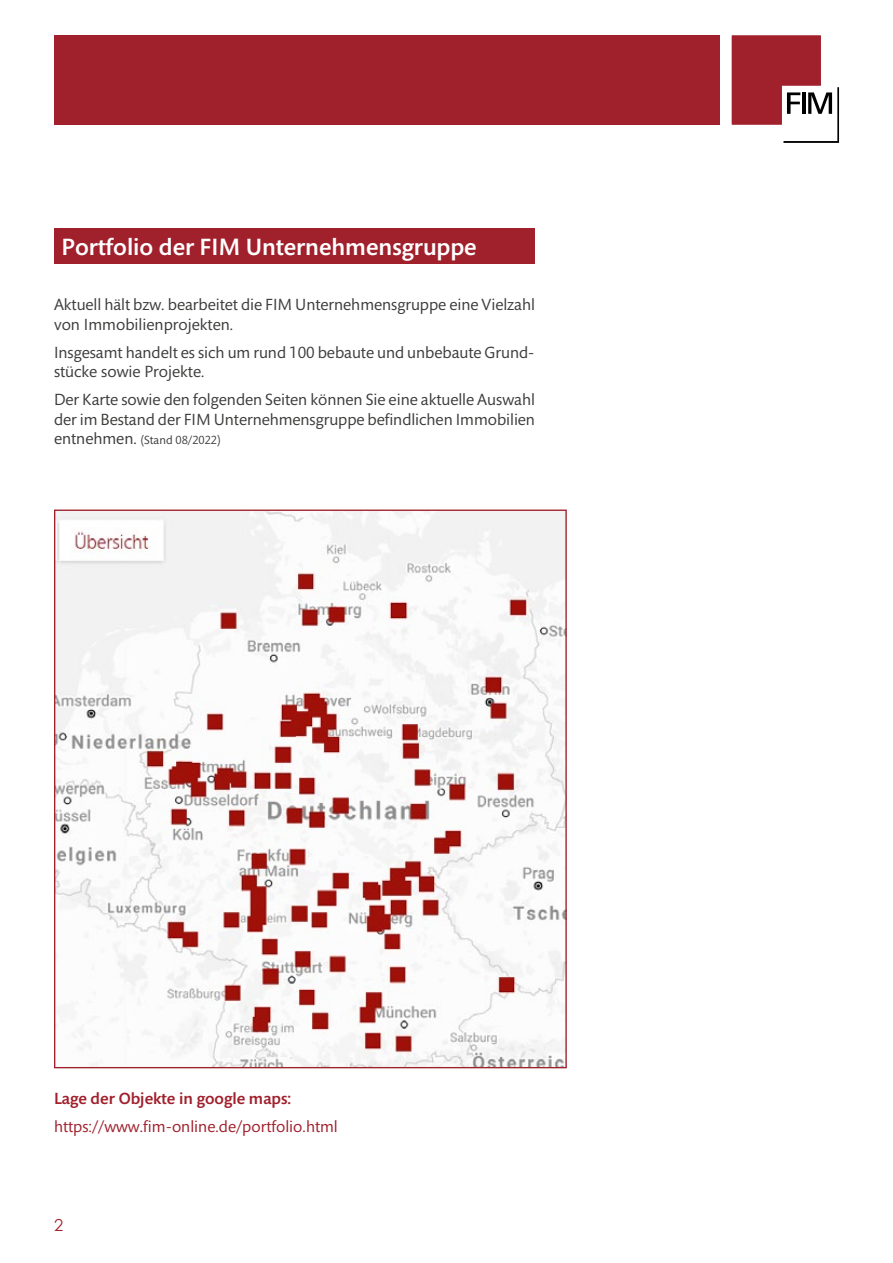
<style>
.page{position:relative;width:893px;height:1263px;background:#fff}
.page>*{position:absolute;margin:0;border:0;box-sizing:border-box;transform-origin:0 0}
.t1{font:500 24px "Mundo Sans Capital";color:#fff}
.t2{font:16.5px/19.5px "Mundo Sans Capital";color:#3c3c3b}
.t3{font:16.5px "Mundo Sans Capital";color:#a0202c}
.t4{font:500 16.5px "Mundo Sans Capital";color:#a0202c}
.t5{font:16.5px "Century Gothic";color:#a0202c}
.t6{font:12px "Mundo Sans Capital";color:#3c3c3b}
.s1{font-size:16.5px}
</style>
<div class="page">
<svg style="left:732px;top:36px;width:107px;height:107px"></svg>
<div style="left:54px;top:36px;width:666px;height:89px;background:#a0202c"></div>
<div style="left:54px;top:229px;width:481px;height:35px;background:#a0202c"></div>
<img style="left:56px;top:511px;width:509px;height:555px">
<h1 class="t1" style="left:62px;top:234px;width:416px">Portfolio der FIM Unternehmensgruppe</h1>
<p class="t2" style="left:54px;top:296px;width:482px">Aktuell hält bzw. bearbeitet die FIM Unternehmensgruppe eine Vielzahl von Immobilienprojekten.</p>
<p class="t2" style="left:54px;top:343px;width:482px">Insgesamt handelt es sich um rund 100 bebaute und unbebaute Grund&shy;stücke sowie Projekte.</p>
<p class="t2" style="left:54px;top:391px;width:483px">Der Karte sowie den folgenden Seiten können Sie eine aktuelle Auswahl der im Bestand der FIM Unternehmensgruppe befindlichen Immobilien</p>
<p class="t6" style="left:54px;top:434px;width:168px"><span class="s1">entnehmen.</span> (Stand 08/2022)</p>
<p class="t4" style="left:54px;top:1089px;width:239px">Lage der Objekte in google maps:</p>
<p class="t3" style="left:54px;top:1117px;width:285px">https://www.fim-online.de/portfolio.html</p>
<p class="t5" style="left:54px;top:1213px;width:11px">2</p>
</div>
